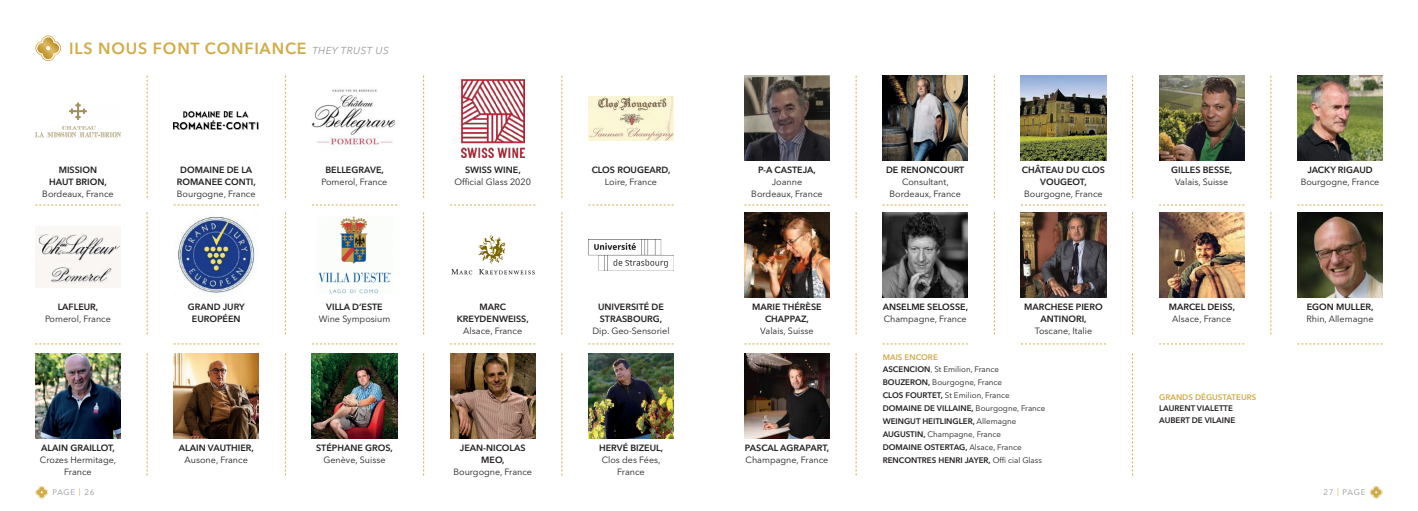
<style>
.page{position:relative;width:1418px;height:511px;background:#fff}
.page>*{position:absolute;margin:0;border:0;box-sizing:border-box;transform-origin:0 0}
.t1{font:600 16px "Avenir Next LT Pro";letter-spacing:.05em;color:#d0ac48}
.t2{font:9px/12px "Avenir Next LT Pro";color:#231f20;text-align:center}
.t3{font:600 9px/12px "Avenir Next LT Pro";color:#231f20;text-align:center}
.t4{font:8px/12.9px "Avenir Next LT Pro";color:#231f20}
.t5{font:600 8px/11.5px "Avenir Next LT Pro";color:#231f20}
.t6{font:600 8px "Avenir Next LT Pro";color:#d0ac48}
.t7{font:8px "Avenir Next LT Pro";letter-spacing:.09em;color:#939598}
.s1{font-weight:400;font-style:italic;font-size:10px;color:#939598}
.s2{font-weight:600;color:#d0ac48}
.s3{font-weight:600}
.s4{color:#d0ac48}
</style>
<div class="page">
<svg style="left:35px;top:486px;width:13px;height:12px"></svg>
<svg style="left:1369px;top:486px;width:13px;height:12px"></svg>
<svg style="left:35px;top:35px;width:26px;height:26px"></svg>
<img style="left:35px;top:102px;width:85px;height:36px">
<img style="left:744px;top:76px;width:85px;height:85px">
<img style="left:744px;top:212px;width:85px;height:85px">
<img style="left:35px;top:353px;width:85px;height:85px">
<img style="left:744px;top:353px;width:85px;height:85px">
<img style="left:451px;top:235px;width:84px;height:40px">
<img style="left:882px;top:76px;width:85px;height:85px">
<img style="left:178px;top:216px;width:77px;height:77px">
<img style="left:882px;top:212px;width:85px;height:85px">
<img style="left:174px;top:353px;width:85px;height:85px">
<img style="left:312px;top:89px;width:84px;height:56px">
<img style="left:1020px;top:76px;width:86px;height:85px">
<img style="left:318px;top:216px;width:73px;height:78px">
<img style="left:1020px;top:212px;width:86px;height:85px">
<img style="left:312px;top:353px;width:85px;height:85px">
<img style="left:461px;top:79px;width:63px;height:78px">
<img style="left:1159px;top:76px;width:85px;height:85px">
<img style="left:174px;top:111px;width:84px;height:19px">
<img style="left:1159px;top:212px;width:85px;height:85px">
<img style="left:450px;top:353px;width:85px;height:85px">
<img style="left:588px;top:96px;width:85px;height:44px">
<img style="left:1297px;top:76px;width:85px;height:85px">
<img style="left:588px;top:239px;width:85px;height:31px">
<img style="left:1297px;top:212px;width:85px;height:85px">
<img style="left:588px;top:353px;width:85px;height:85px">
<img style="left:35px;top:226px;width:85px;height:62px">
<svg style="left:147px;top:76px;width:1px;height:121px"></svg>
<svg style="left:147px;top:212px;width:1px;height:122px"></svg>
<svg style="left:147px;top:353px;width:1px;height:122px"></svg>
<svg style="left:285px;top:76px;width:1px;height:121px"></svg>
<svg style="left:285px;top:212px;width:1px;height:122px"></svg>
<svg style="left:285px;top:353px;width:1px;height:122px"></svg>
<svg style="left:423px;top:76px;width:1px;height:121px"></svg>
<svg style="left:423px;top:212px;width:1px;height:122px"></svg>
<svg style="left:423px;top:353px;width:1px;height:122px"></svg>
<svg style="left:561px;top:76px;width:1px;height:121px"></svg>
<svg style="left:561px;top:212px;width:1px;height:122px"></svg>
<svg style="left:561px;top:353px;width:1px;height:122px"></svg>
<svg style="left:35px;top:204px;width:85px;height:1px"></svg>
<svg style="left:35px;top:343px;width:85px;height:1px"></svg>
<svg style="left:174px;top:204px;width:85px;height:1px"></svg>
<svg style="left:174px;top:343px;width:85px;height:1px"></svg>
<svg style="left:312px;top:204px;width:85px;height:1px"></svg>
<svg style="left:312px;top:343px;width:85px;height:1px"></svg>
<svg style="left:450px;top:204px;width:85px;height:1px"></svg>
<svg style="left:450px;top:343px;width:85px;height:1px"></svg>
<svg style="left:588px;top:204px;width:85px;height:1px"></svg>
<svg style="left:588px;top:343px;width:85px;height:1px"></svg>
<svg style="left:855px;top:76px;width:1px;height:121px"></svg>
<svg style="left:855px;top:212px;width:1px;height:122px"></svg>
<svg style="left:855px;top:353px;width:1px;height:122px"></svg>
<svg style="left:994px;top:76px;width:1px;height:121px"></svg>
<svg style="left:994px;top:212px;width:1px;height:122px"></svg>
<svg style="left:1132px;top:76px;width:1px;height:121px"></svg>
<svg style="left:1132px;top:212px;width:1px;height:122px"></svg>
<svg style="left:1270px;top:76px;width:1px;height:121px"></svg>
<svg style="left:1270px;top:212px;width:1px;height:122px"></svg>
<svg style="left:744px;top:204px;width:85px;height:1px"></svg>
<svg style="left:744px;top:343px;width:85px;height:1px"></svg>
<svg style="left:882px;top:204px;width:85px;height:1px"></svg>
<svg style="left:882px;top:343px;width:85px;height:1px"></svg>
<svg style="left:1021px;top:204px;width:85px;height:1px"></svg>
<svg style="left:1021px;top:343px;width:85px;height:1px"></svg>
<svg style="left:1159px;top:204px;width:85px;height:1px"></svg>
<svg style="left:1159px;top:343px;width:85px;height:1px"></svg>
<svg style="left:1297px;top:204px;width:85px;height:1px"></svg>
<svg style="left:1297px;top:343px;width:85px;height:1px"></svg>
<svg style="left:1132px;top:353px;width:1px;height:122px"></svg>
<h1 class="t1" style="left:69px;top:38px;width:321px">ILS NOUS FONT CONFIANCE <span class="s1">THEY TRUST US</span></h1>
<p class="t3" style="left:49px;top:164px;width:59px">MISSION<br>HAUT BRION,</p>
<p class="t2" style="left:42px;top:188px;width:73px">Bordeaux, France</p>
<p class="t3" style="left:177px;top:164px;width:80px">DOMAINE DE LA<br>ROMANEE CONTI,</p>
<p class="t2" style="left:177px;top:188px;width:80px">Bourgogne, France</p>
<p class="t3" style="left:325px;top:164px;width:60px">BELLEGRAVE,</p>
<p class="t2" style="left:321px;top:176px;width:67px">Pomerol, France</p>
<p class="t3" style="left:465px;top:164px;width:57px">SWISS WINE,</p>
<p class="t2" style="left:454px;top:176px;width:78px">Official Glass 2020</p>
<p class="t3" style="left:591px;top:164px;width:80px">CLOS ROUGEARD,</p>
<p class="t2" style="left:605px;top:176px;width:54px">Loire, France</p>
<p class="t3" style="left:758px;top:164px;width:59px">P-A CASTEJA,</p>
<p class="t2" style="left:751px;top:176px;width:73px">Joanne<br>Bordeaux, France</p>
<p class="t3" style="left:886px;top:164px;width:80px">DE RENONCOURT</p>
<p class="t2" style="left:889px;top:176px;width:73px">Consultant,<br>Bordeaux, France</p>
<p class="t3" style="left:1021px;top:164px;width:85px">CHÂTEAU DU CLOS<br>VOUGEOT,</p>
<p class="t2" style="left:1024px;top:188px;width:80px">Bourgogne, France</p>
<p class="t3" style="left:58px;top:300px;width:42px">LAFLEUR,</p>
<p class="t2" style="left:45px;top:312px;width:67px">Pomerol, France</p>
<p class="t3" style="left:598px;top:300px;width:67px;text-align:left">UNIVERSITÉ DE<br>STRASBOURG,</p>
<p class="t2" style="left:592px;top:324px;width:79px">Dip. Geo-Sensoriel</p>
<p class="t3" style="left:752px;top:300px;width:71px">MARIE THÉRÈSE<br>CHAPPAZ,</p>
<p class="t2" style="left:760px;top:324px;width:55px">Valais, Suisse</p>
<p class="t3" style="left:188px;top:300px;width:59px">GRAND JURY<br>EUROPÉEN</p>
<p class="t3" style="left:882px;top:300px;width:87px">ANSELME SELOSSE,</p>
<p class="t3" style="left:326px;top:300px;width:58px">VILLA D’ESTE</p>
<p class="t2" style="left:319px;top:312px;width:73px">Wine Symposium</p>
<p class="t3" style="left:456px;top:300px;width:74px">MARC<br>KREYDENWEISS,</p>
<p class="t2" style="left:463px;top:324px;width:60px">Alsace, France</p>
<p class="t2" style="left:883px;top:312px;width:84px">Champagne, France</p>
<p class="t3" style="left:1024px;top:300px;width:80px">MARCHESE PIERO<br>ANTINORI,</p>
<p class="t2" style="left:1034px;top:324px;width:59px">Toscane, Italie</p>
<p class="t3" style="left:41px;top:441px;width:75px">ALAIN GRAILLOT,</p>
<p class="t2" style="left:40px;top:453px;width:78px">Crozes Hermitage,<br>France</p>
<p class="t3" style="left:179px;top:441px;width:77px">ALAIN VAUTHIER,</p>
<p class="t2" style="left:185px;top:453px;width:65px">Ausone, France</p>
<p class="t3" style="left:316px;top:441px;width:78px">STÉPHANE GROS,</p>
<p class="t2" style="left:323px;top:453px;width:64px">Genève, Suisse</p>
<p class="t3" style="left:460px;top:441px;width:67px">JEAN-NICOLAS<br>MEO,</p>
<p class="t2" style="left:453px;top:465px;width:80px">Bourgogne, France</p>
<p class="t3" style="left:599px;top:441px;width:66px">HERVÉ BIZEUL,</p>
<p class="t2" style="left:601px;top:453px;width:60px">Clos des Fées,<br>France</p>
<p class="t3" style="left:745px;top:441px;width:86px">PASCAL AGRAPART,</p>
<p class="t2" style="left:745px;top:453px;width:84px">Champagne, France</p>
<p class="t4" style="left:882px;top:350px;width:164px"><span class="s2">MAIS ENCORE<br></span><span class="s3">ASCENCION</span>, St Emilion, France<br><span class="s3">BOUZERON,</span> Bourgogne, France<br><span class="s3">CLOS FOURTET,</span> St Emilion, France<br><span class="s3">DOMAINE DE VILLAINE,</span> Bourgogne, France<br><span class="s3">WEINGUT HEITLINGLER,</span> Allemagne<br><span class="s3">AUGUSTIN,</span> Champagne, France<br><span class="s3">DOMAINE OSTERTAG,</span> Alsace, France<br><span class="s3">RENCONTRES HENRI JAYER,</span> Offi cial Glass</p>
<p class="t3" style="left:1171px;top:164px;width:63px">GILLES BESSE,</p>
<p class="t2" style="left:1174px;top:176px;width:55px">Valais, Suisse</p>
<p class="t3" style="left:1307px;top:164px;width:67px">JACKY RIGAUD</p>
<p class="t2" style="left:1300px;top:176px;width:80px">Bourgogne, France</p>
<p class="t3" style="left:1168px;top:300px;width:68px">MARCEL DEISS,</p>
<p class="t2" style="left:1172px;top:312px;width:60px">Alsace, France</p>
<p class="t6" style="left:1159px;top:391px;width:99px">GRANDS DÉGUSTATEURS</p>
<p class="t5" style="left:1159px;top:402px;width:78px">LAURENT VIALETTE<br>AUBERT DE VILAINE</p>
<p class="t3" style="left:1306px;top:300px;width:68px">EGON MULLER,</p>
<p class="t2" style="left:1306px;top:312px;width:69px">Rhin, Allemagne</p>
<p class="t7" style="left:52px;top:487px;width:44px">PAGE <span class="s4">|</span> 26</p>
<p class="t7" style="left:1323px;top:487px;width:44px">27 <span class="s4">|</span> PAGE</p>
</div>
